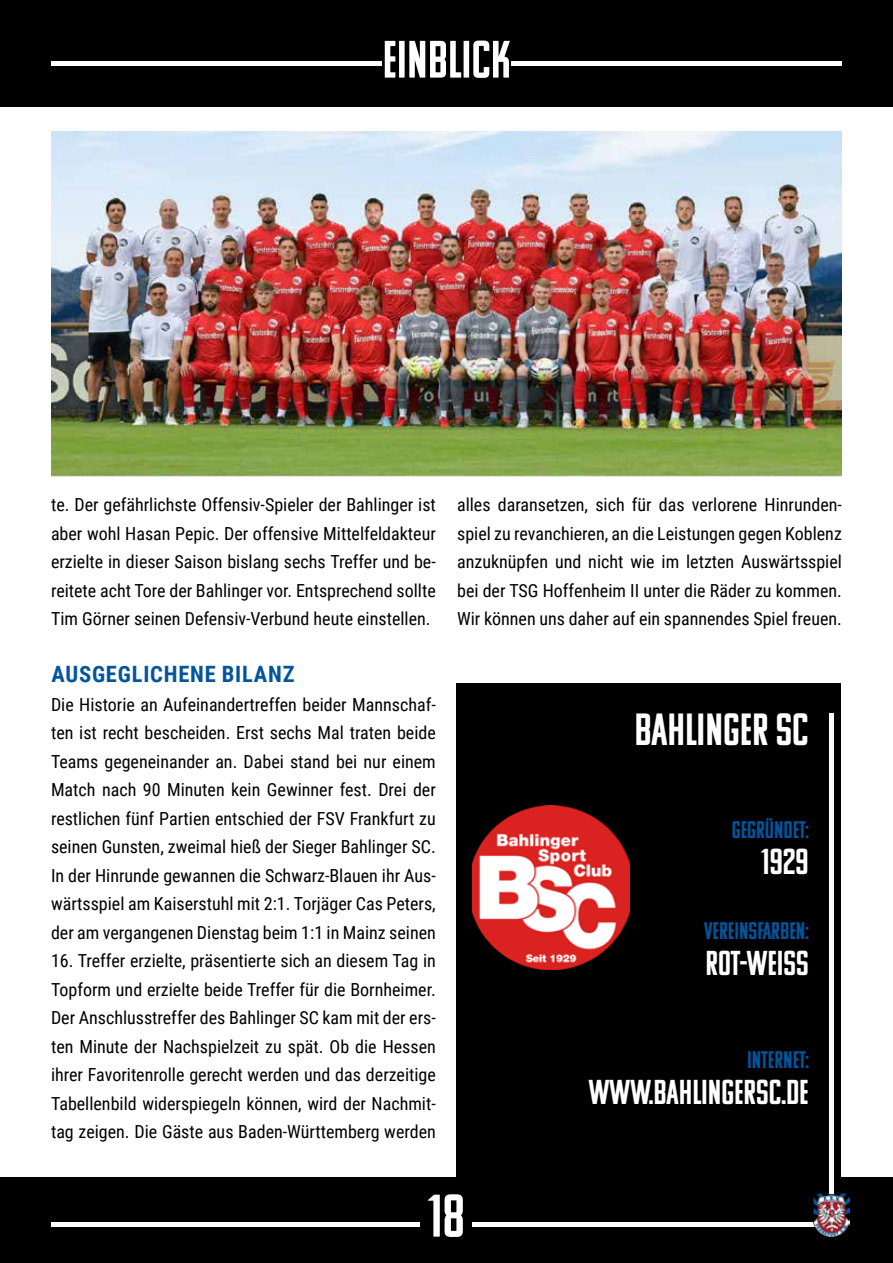
<style>
.page{position:relative;width:893px;height:1263px;background:#fff}
.page>*{position:absolute;margin:0;border:0;box-sizing:border-box;transform-origin:0 0}
.t1{font:60px "Komu A";color:#fff}
.t2{font:52.5px "Komu A";color:#fff}
.t3{font:45px "Komu A";color:#fff}
.t4{font:36px "Komu A";color:#fff}
.t5{font:34.5px "Komu A";color:#fff}
.t6{font:24px "Komu A";color:#00559d}
.t7{font:700 22.5px "Roboto Condensed";letter-spacing:.035em;color:#00559d}
.t8{font:18px/28.5px "Roboto Condensed";color:#000;text-align:justify}
</style>
<div class="page">
<div style="left:0;top:0;width:893px;height:106px;background:#000"></div>
<hr style="left:51px;top:61px;width:791px;height:4px;background:#fff">
<div style="left:0;top:1178px;width:893px;height:85px;background:#000"></div>
<hr style="left:51px;top:1222px;width:782px;height:4px;background:#fff">
<div style="left:421px;top:1191px;width:51px;height:55px;background:#000"></div>
<img style="left:813px;top:1194px;width:36px;height:42px">
<img style="left:51px;top:132px;width:791px;height:344px">
<div style="left:456px;top:683px;width:385px;height:493px;background:#000"></div>
<div style="left:382px;top:38px;width:129px;height:40px;background:#000"></div>
<img style="left:472px;top:806px;width:158px;height:163px">
<hr style="left:829px;top:713px;width:4px;height:480px;background:#fff">
<h2 class="t2" style="left:382px;top:32px;width:130px">EINBLICK</h2>
<p class="t8" style="left:51px;top:490px;width:386px">te. Der gefährlichste Offensiv-Spieler der Bahlinger ist aber wohl Hasan Pepic. Der offensive Mittelfeldakteur erzielte in dieser Saison bislang sechs Treffer und be&shy;reitete acht Tore der Bahlinger vor. Entsprechend sollte Tim Görner seinen Defensiv-Verbund heute einstellen.</p>
<p class="t7" style="left:51px;top:658px;width:245px">AUSGEGLICHENE BILANZ</p>
<p class="t8" style="left:51px;top:689px;width:386px">Die Historie an Aufeinandertreffen beider Mannschaf&shy;ten ist recht bescheiden. Erst sechs Mal traten beide Teams gegeneinander an. Dabei stand bei nur einem Match nach 90 Minuten kein Gewinner fest. Drei der restlichen fünf Partien entschied der FSV Frankfurt zu seinen Gunsten, zweimal hieß der Sieger Bahlinger SC.<br>In der Hinrunde gewannen die Schwarz-Blauen ihr Aus&shy;wärtsspiel am Kaiserstuhl mit 2:1. Torjäger Cas Peters, der am vergangenen Dienstag beim 1:1 in Mainz seinen</p>
<p class="t8" style="left:51px;top:946px;width:386px">16. Treffer erzielte, präsentierte sich an diesem Tag in Topform und erzielte beide Treffer für die Bornheimer.<br>Der Anschlusstreffer des Bahlinger SC kam mit der ers&shy;ten Minute der Nachspielzeit zu spät. Ob die Hessen ihrer Favoritenrolle gerecht werden und das derzeitige Tabellenbild widerspiegeln können, wird der Nachmit&shy;tag zeigen. Die Gäste aus Baden-Württemberg werden</p>
<p class="t8" style="left:457px;top:490px;width:386px">alles daransetzen, sich für das verlorene Hinrunden&shy;spiel zu revanchieren, an die Leistungen gegen Koblenz anzuknüpfen und nicht wie im letzten Auswärtsspiel bei der TSG Hoffenheim II unter die Räder zu kommen.<br>Wir können uns daher auf ein spannendes Spiel freuen.</p>
<h3 class="t3" style="left:635px;top:706px;width:176px">BAHLINGER SC</h3>
<h3 class="t6" style="left:732px;top:817px;width:78px">GEGRÜNDET:</h3>
<h3 class="t4" style="left:761px;top:843px;width:49px">1929</h3>
<h3 class="t6" style="left:704px;top:918px;width:106px">VEREINSFARBEN:</h3>
<h3 class="t5" style="left:705px;top:945px;width:105px">ROT-WEISS</h3>
<h3 class="t6" style="left:747px;top:1048px;width:63px">INTERNET:</h3>
<h3 class="t5" style="left:589px;top:1075px;width:221px">WWW.BAHLINGERSC.DE</h3>
<h1 class="t1" style="left:428px;top:1185px;width:38px">18</h1>
</div>
